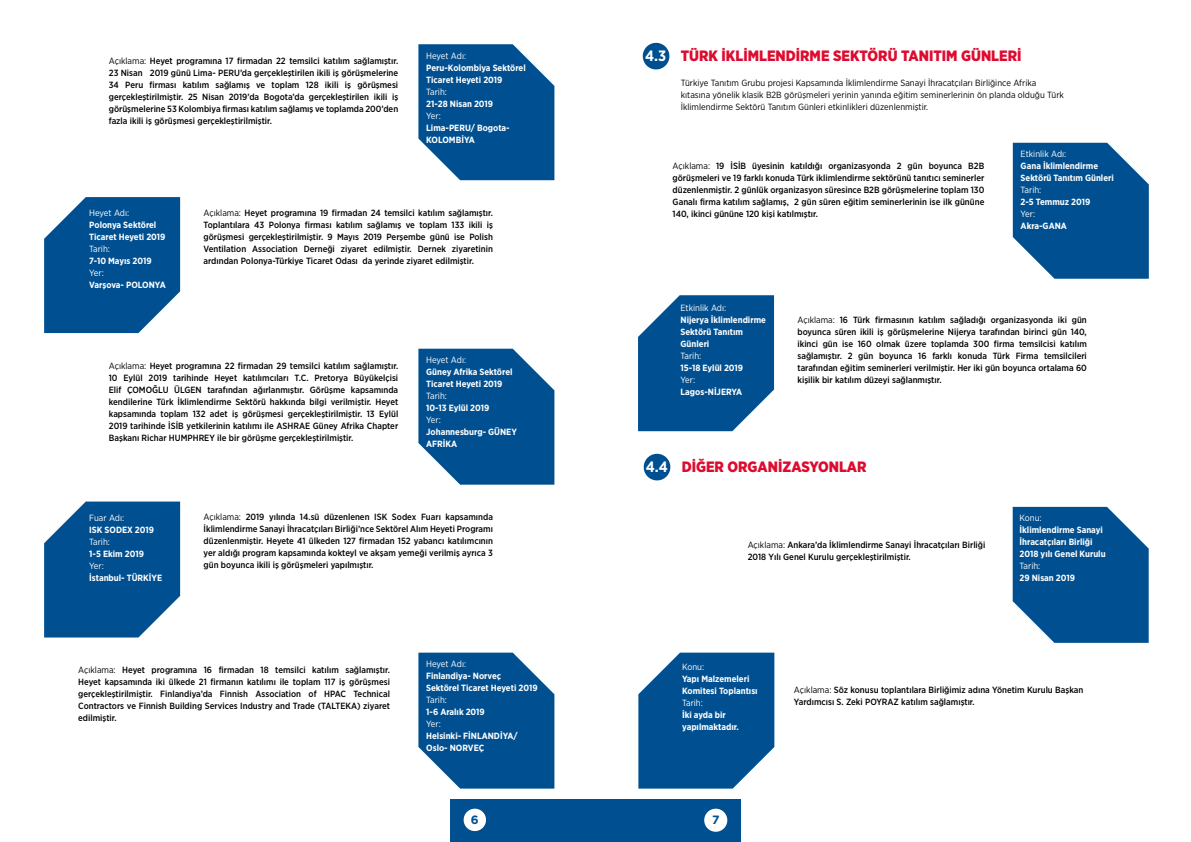
<style>
.page{position:relative;width:1191px;height:842px;background:#fff}
.page>*{position:absolute;margin:0;border:0;box-sizing:border-box;transform-origin:0 0}
.t1{font:900 15px "Gotham Narrow";color:#dd0b2f}
.t2{font:700 12px "Gotham";color:#005091}
.t3{font:500 9px/12px "Gotham Narrow";color:#000;text-align:justify}
.t4{font:700 9px/12px "Gotham Narrow";color:#fff}
.t5{font:9px/12px "Gotham Narrow";color:#000}
.t6{font:9px "Gotham Narrow";color:#fff}
.s1{font-weight:400}
.s2{font-weight:700;color:#fff}
</style>
<div class="page">
<div style="left:450px;top:799px;width:145px;height:43px;background:#005091"></div>
<div style="left:463px;top:809px;width:23px;height:22px;background:#fff;border-radius:50%"></div>
<div style="left:595px;top:799px;width:146px;height:43px;background:#005091"></div>
<div style="left:704px;top:809px;width:23px;height:23px;background:#fff;border-radius:50%"></div>
<svg style="left:44px;top:197px;width:136px;height:136px;background:#18609b"></svg>
<svg style="left:44px;top:501px;width:136px;height:136px;background:#19619b"></svg>
<svg style="left:418px;top:44px;width:136px;height:136px;background:#1a629c"></svg>
<svg style="left:418px;top:349px;width:136px;height:136px;background:#1a629c"></svg>
<svg style="left:418px;top:653px;width:136px;height:136px;background:#1a629c"></svg>
<svg style="left:1012px;top:143px;width:136px;height:136px;background:#1c639d"></svg>
<svg style="left:642px;top:42px;width:28px;height:28px"></svg>
<svg style="left:638px;top:295px;width:136px;height:136px;background:#18609b"></svg>
<svg style="left:638px;top:653px;width:136px;height:136px;background:#1a629c"></svg>
<svg style="left:1012px;top:507px;width:136px;height:136px;background:#1b639c"></svg>
<svg style="left:643px;top:453px;width:28px;height:28px"></svg>
<p class="t3" style="left:109px;top:55px;width:291px"><span class="s1">Açıklama:</span> Heyet programına 17 firmadan 22 temsilci katılım sağlamıştır.<br>23 Nisan 2019 günü Lima- PERU’da gerçekleştirilen ikili iş görüşmelerine 34 Peru firması katılım sağlamış ve toplam 128 ikili iş görüşmesi gerçekleştirilmiştir. 25 Nisan 2019’da Bogota’da gerçekleştirilen ikili iş görüşmelerine 53 Kolombiya firması katılım sağlamış ve toplamda 200’den fazla ikili iş görüşmesi gerçekleştirilmiştir.</p>
<p class="t6" style="left:426px;top:50px;width:41px">Heyet Adı:</p>
<p class="t4" style="left:426px;top:61px;width:101px">Peru-Kolombiya Sektörel<br>Ticaret Heyeti 2019</p>
<p class="t6" style="left:426px;top:86px;width:22px">Tarih:</p>
<p class="t4" style="left:426px;top:97px;width:68px">21-28 Nisan 2019</p>
<p class="t6" style="left:426px;top:110px;width:16px">Yer:</p>
<p class="t4" style="left:426px;top:121px;width:85px">Lima-PERU/ Bogota-<br>KOLOMBİYA</p>
<p class="t6" style="left:89px;top:207px;width:41px">Heyet Adı:</p>
<p class="t4" style="left:89px;top:219px;width:78px">Polonya Sektörel<br>Ticaret Heyeti 2019</p>
<p class="t6" style="left:89px;top:243px;width:22px">Tarih:</p>
<p class="t4" style="left:89px;top:255px;width:64px">7-10 Mayıs 2019</p>
<p class="t6" style="left:89px;top:267px;width:16px">Yer:</p>
<p class="t4" style="left:89px;top:279px;width:78px">Varşova- POLONYA</p>
<p class="t3" style="left:204px;top:207px;width:291px"><span class="s1">Açıklama:</span> Heyet programına 19 firmadan 24 temsilci katılım sağlamıştır.<br>Toplantılara 43 Polonya firması katılım sağlamış ve toplam 133 ikili iş görüşmesi gerçekleştirilmiştir. 9 Mayıs 2019 Perşembe günü ise Polish Ventilation Association Derneği ziyaret edilmiştir. Dernek ziyaretinin ardından Polonya-Türkiye Ticaret Odası da yerinde ziyaret edilmiştir.</p>
<p class="t3" style="left:109px;top:360px;width:291px"><span class="s1">Açıklama:</span> Heyet programına 22 firmadan 29 temsilci katılım sağlamıştır.<br>10 Eylül 2019 tarihinde Heyet katılımcıları T.C. Pretorya Büyükelçisi Elif ÇOMOĞLU ÜLGEN tarafından ağırlanmıştır. Görüşme kapsamında kendilerine Türk İklimlendirme Sektörü hakkında bilgi verilmiştir. Heyet kapsamında toplam 132 adet iş görüşmesi gerçekleştirilmiştir. 13 Eylül 2019 tarihinde İSİB yetkilerinin katılımı ile ASHRAE Güney Afrika Chapter Başkanı Richar HUMPHREY ile bir görüşme gerçekleştirilmiştir.</p>
<p class="t6" style="left:426px;top:354px;width:41px">Heyet Adı:</p>
<p class="t4" style="left:426px;top:366px;width:88px">Güney Afrika Sektörel<br>Ticaret Heyeti 2019</p>
<p class="t6" style="left:426px;top:390px;width:22px">Tarih:</p>
<p class="t4" style="left:426px;top:402px;width:65px">10-13 Eylül 2019</p>
<p class="t6" style="left:426px;top:414px;width:16px">Yer:</p>
<p class="t4" style="left:426px;top:426px;width:92px">Johannesburg- GÜNEY<br>AFRİKA</p>
<p class="t6" style="left:89px;top:512px;width:36px">Fuar Adı:</p>
<p class="t4" style="left:89px;top:523px;width:66px">ISK SODEX 2019</p>
<p class="t6" style="left:89px;top:536px;width:22px">Tarih:</p>
<p class="t4" style="left:89px;top:547px;width:56px">1-5 Ekim 2019</p>
<p class="t6" style="left:89px;top:560px;width:16px">Yer:</p>
<p class="t4" style="left:89px;top:571px;width:75px">İstanbul- TÜRKİYE</p>
<p class="t3" style="left:204px;top:511px;width:291px"><span class="s1">Açıklama:</span> 2019 yılında 14.sü düzenlenen ISK Sodex Fuarı kapsamında İklimlendirme Sanayi İhracatçıları Birliği’nce Sektörel Alım Heyeti Programı düzenlenmiştir. Heyete 41 ülkeden 127 firmadan 152 yabancı katılımcının yer aldığı program kapsamında kokteyl ve akşam yemeği verilmiş ayrıca 3 gün boyunca ikili iş görüşmeleri yapılmıştır.</p>
<p class="t3" style="left:78px;top:663px;width:313px"><span class="s1">Açıklama:</span> Heyet programına 16 firmadan 18 temsilci katılım sağlamıştır.<br>Heyet kapsamında iki ülkede 21 firmanın katılımı ile toplam 117 iş görüşmesi gerçekleştirilmiştir. Finlandiya’da Finnish Association of HPAC Technical Contractors ve Finnish Building Services Industry and Trade (TALTEKA) ziyaret edilmiştir.</p>
<p class="t6" style="left:426px;top:658px;width:41px">Heyet Adı:</p>
<p class="t4" style="left:426px;top:670px;width:113px">Finlandiya- Norveç<br>Sektörel Ticaret Heyeti 2019</p>
<p class="t6" style="left:426px;top:694px;width:22px">Tarih:</p>
<p class="t4" style="left:426px;top:706px;width:60px">1-6 Aralık 2019</p>
<p class="t6" style="left:426px;top:718px;width:16px">Yer:</p>
<p class="t4" style="left:426px;top:730px;width:93px">Helsinki- FİNLANDİYA/<br>Oslo- NORVEÇ</p>
<h1 class="t1" style="left:645px;top:46px;width:378px"><span class="s2">4.3</span> TÜRK İKLİMLENDİRME SEKTÖRÜ TANITIM GÜNLERİ</h1>
<p class="t5" style="left:680px;top:76px;width:385px">Türkiye Tanıtım Grubu projesi Kapsamında İklimlendirme Sanayi İhracatçıları Birliğince Afrika kıtasına yönelik klasik B2B görüşmeleri yerinin yanında eğitim seminerlerinin ön planda olduğu Türk<br>İklimlendirme Sektörü Tanıtım Günleri etkinlikleri düzenlenmiştir.</p>
<p class="t3" style="left:672px;top:160px;width:313px"><span class="s1">Açıklama:</span> 19 İSİB üyesinin katıldığı organizasyonda 2 gün boyunca B2B görüşmeleri ve 19 farklı konuda Türk iklimlendirme sektörünü tanıtıcı seminerler düzenlenmiştir. 2 günlük organizasyon süresince B2B görüşmelerine toplam 130<br>Ganalı firma katılım sağlamış, 2 gün süren eğitim seminerlerinin ise ilk gününe 140, ikinci gününe 120 kişi katılmıştır.</p>
<p class="t6" style="left:1020px;top:148px;width:47px">Etkinlik Adı:</p>
<p class="t4" style="left:1020px;top:160px;width:95px">Gana İklimlendirme<br>Sektörü Tanıtım Günleri</p>
<p class="t6" style="left:1020px;top:184px;width:22px">Tarih:</p>
<p class="t4" style="left:1020px;top:196px;width:71px">2-5 Temmuz 2019</p>
<p class="t6" style="left:1020px;top:208px;width:16px">Yer:</p>
<p class="t4" style="left:1020px;top:220px;width:48px">Akra-GANA</p>
<p class="t6" style="left:680px;top:302px;width:47px">Etkinlik Adı:</p>
<p class="t4" style="left:680px;top:313px;width:87px">Nijerya İklimlendirme<br>Sektörü Tanıtım<br>Günleri</p>
<p class="t6" style="left:680px;top:350px;width:22px">Tarih:</p>
<p class="t4" style="left:680px;top:361px;width:64px">15-18 Eylül 2019</p>
<p class="t6" style="left:680px;top:374px;width:16px">Yer:</p>
<p class="t4" style="left:680px;top:385px;width:63px">Lagos-NİJERYA</p>
<p class="t3" style="left:797px;top:313px;width:291px"><span class="s1">Açıklama:</span> 16 Türk firmasının katılım sağladığı organizasyonda iki gün boyunca süren ikili iş görüşmelerine Nijerya tarafından birinci gün 140, ikinci gün ise 160 olmak üzere toplamda 300 firma temsilcisi katılım sağlamıştır. 2 gün boyunca 16 farklı konuda Türk Firma temsilcileri tarafından eğitim seminerleri verilmiştir. Her iki gün boyunca ortalama 60 kişilik bir katılım düzeyi sağlanmıştır.</p>
<h1 class="t1" style="left:645px;top:457px;width:222px"><span class="s2">4.4</span> DİĞER ORGANİZASYONLAR</h1>
<p class="t3" style="left:747px;top:539px;width:239px"><span class="s1">Açıklama:</span> Ankara’da İklimlendirme Sanayi İhracatçıları Birliği<br>2018 Yılı Genel Kurulu gerçekleştirilmiştir.</p>
<p class="t6" style="left:1019px;top:513px;width:24px">Konu:</p>
<p class="t4" style="left:1019px;top:524px;width:88px">İklimlendirme Sanayi<br>İhracatçıları Birliği<br>2018 yılı Genel Kurulu</p>
<p class="t6" style="left:1019px;top:561px;width:22px">Tarih:</p>
<p class="t4" style="left:1019px;top:572px;width:57px">29 Nisan 2019</p>
<p class="t6" style="left:682px;top:661px;width:24px">Konu:</p>
<p class="t4" style="left:682px;top:673px;width:77px">Yapı Malzemeleri<br>Komitesi Toplantısı</p>
<p class="t6" style="left:682px;top:697px;width:22px">Tarih:</p>
<p class="t4" style="left:682px;top:709px;width:58px">İki ayda bir yapılmaktadır.</p>
<p class="t3" style="left:794px;top:683px;width:291px"><span class="s1">Açıklama:</span> Söz konusu toplantılara Birliğimiz adına Yönetim Kurulu Başkan<br>Yardımcısı S. Zeki POYRAZ katılım sağlamıştır.</p>
<h2 class="t2" style="left:471px;top:812px;width:9px">6</h2>
<h2 class="t2" style="left:712px;top:811px;width:9px">7</h2>
</div>
